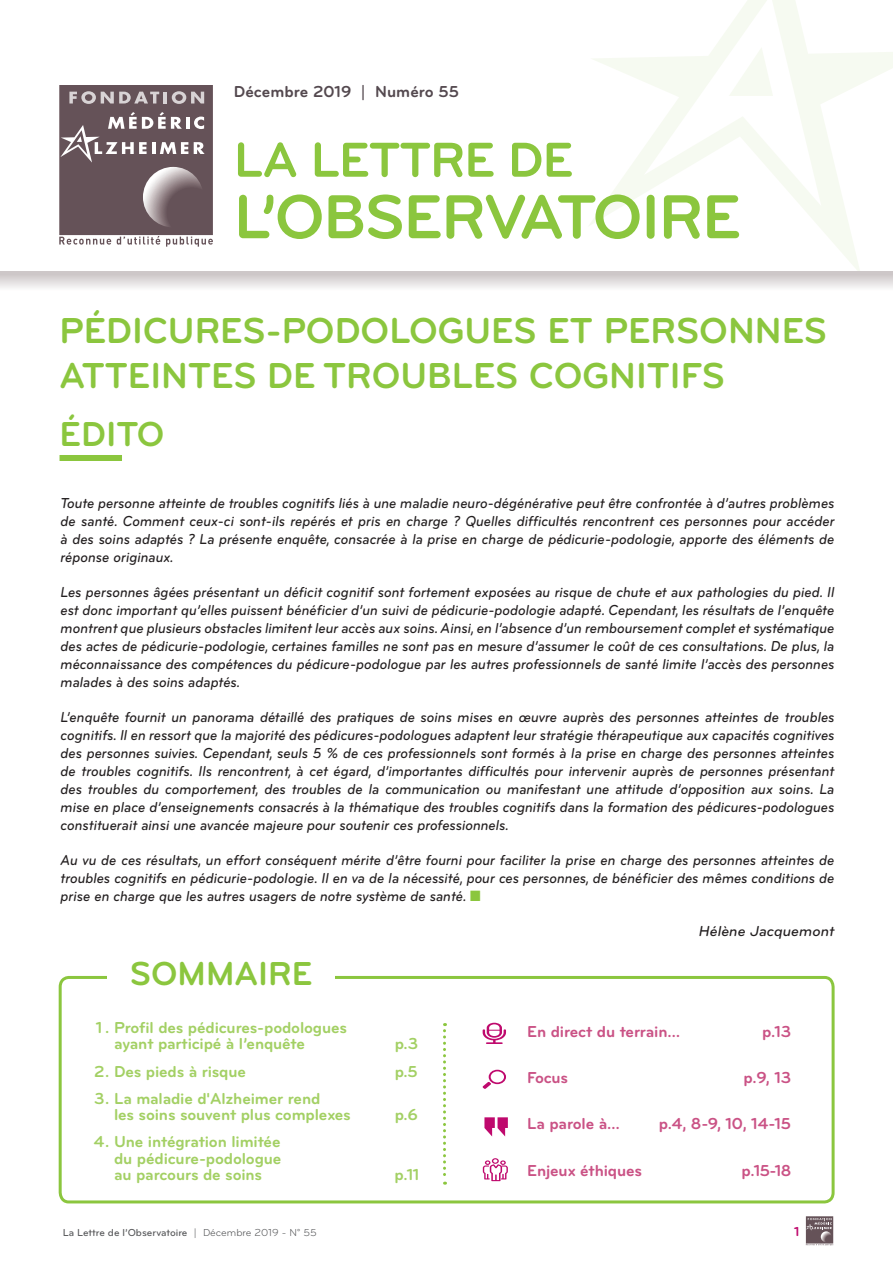
<style>
.page{position:relative;width:893px;height:1263px;background:#fff}
.page>*{position:absolute;margin:0;border:0;box-sizing:border-box;transform-origin:0 0}
.t1{font:700 64.5px "Bryant Pro";letter-spacing:-.02em;color:#8bc63e}
.t2{font:700 51px "Bryant Pro";letter-spacing:-.02em;color:#8bc63e}
.t3{font:37.5px/45px "Bryant Pro Bold Alternate";color:#8bc63e}
.t4{font:700 36px "Bryant Pro";color:#8bc63e}
.t5{font:700 34.5px "Bryant Pro";color:#8bc63e}
.t6{font:700 16.5px/16.5px "Bryant Pro";letter-spacing:-.01em;color:#a3d064}
.t7{font:700 16.5px "Bryant Pro";letter-spacing:-.01em;color:#ca5285}
.t8{font:700 16.5px "Bryant Pro";color:#54494f}
.t9{font:italic 500 15px/18px "Bryant Pro";color:#231f20;text-align:justify;scale:.92 1}
.t10{font:italic 500 15px "Bryant Pro";color:#231f20}
.t11{font:700 13.5px "Bryant Pro";color:#bf096d}
.t12{font:500 10.5px "Bryant Pro";color:#57585a}
.s1{color:#8bc63e}
.s2{font-weight:400}
</style>
<div class="page">
<div style="left:59px;top:976px;width:776px;height:227px;border:3px solid #8bc63e;border-radius:9px"></div>
<svg style="left:589px;top:0;width:304px;height:271px"></svg>
<svg style="left:729px;top:47px;width:44px;height:49px"></svg>
<svg style="left:59px;top:85px;width:154px;height:162px"></svg>
<svg style="left:143px;top:167px;width:60px;height:60px"></svg>
<div style="left:60px;top:455px;width:62px;height:6px;background:#8bc63e"></div>
<svg style="left:0;top:271px;width:893px;height:17px"></svg>
<div style="left:108px;top:959px;width:227px;height:36px;background:#fff"></div>
<svg style="left:443px;top:1023px;width:3px;height:162px"></svg>
<svg style="left:483px;top:1023px;width:23px;height:21px"></svg>
<svg style="left:482px;top:1070px;width:24px;height:19px"></svg>
<svg style="left:483px;top:1158px;width:25px;height:23px"></svg>
<svg style="left:484px;top:1117px;width:24px;height:19px"></svg>
<svg style="left:806px;top:1245px;width:27px;height:1px"></svg>
<svg style="left:806px;top:1216px;width:27px;height:29px"></svg>
<p class="t8" style="left:234px;top:81px;width:227px">Décembre 2019 | Numéro 55</p>
<h2 class="t2" style="left:234px;top:128px;width:341px">LA LETTRE DE</h2>
<h1 class="t1" style="left:234px;top:177px;width:509px">L’OBSERVATOIRE</h1>
<h3 class="t3" style="left:60px;top:308px;width:769px">PÉDICURES-PODOLOGUES ET PERSONNES<br>ATTEINTES DE TROUBLES COGNITIFS</h3>
<h3 class="t4" style="left:60px;top:412px;width:106px">ÉDITO</h3>
<p class="t9" style="left:61px;top:494px;width:843px">Toute personne atteinte de troubles cognitifs liés à une maladie neuro-dégénérative peut être confrontée à d’autres problèmes de santé. Comment ceux-ci sont-ils repérés et pris en charge ? Quelles difficultés rencontrent ces personnes pour accéder à des soins adaptés ? La présente enquête, consacrée à la prise en charge de pédicurie-podologie, apporte des éléments de réponse originaux.</p>
<p class="t9" style="left:61px;top:583px;width:843px">Les personnes âgées présentant un déficit cognitif sont fortement exposées au risque de chute et aux pathologies du pied. Il est donc important qu’elles puissent bénéficier d’un suivi de pédicurie-podologie adapté. Cependant, les résultats de l’enquête montrent que plusieurs obstacles limitent leur accès aux soins. Ainsi, en l’absence d’un remboursement complet et systématique des actes de pédicurie-podologie, certaines familles ne sont pas en mesure d’assumer le coût de ces consultations. De plus, la méconnaissance des compétences du pédicure-podologue par les autres professionnels de santé limite l’accès des personnes malades à des soins adaptés.</p>
<p class="t9" style="left:61px;top:708px;width:843px">L’enquête fournit un panorama détaillé des pratiques de soins mises en œuvre auprès des personnes atteintes de troubles cognitifs. Il en ressort que la majorité des pédicures-podologues adaptent leur stratégie thérapeutique aux capacités cognitives des personnes suivies. Cependant, seuls 5 % de ces professionnels sont formés à la prise en charge des personnes atteintes de troubles cognitifs. Ils rencontrent, à cet égard, d’importantes difficultés pour intervenir auprès de personnes présentant des troubles du comportement, des troubles de la communication ou manifestant une attitude d’opposition aux soins. La mise en place d’enseignements consacrés à la thématique des troubles cognitifs dans la formation des pédicures-podologues constituerait ainsi une avancée majeure pour soutenir ces professionnels.</p>
<p class="t9" style="left:61px;top:851px;width:843px">Au vu de ces résultats, un effort conséquent mérite d’être fourni pour faciliter la prise en charge des personnes atteintes de troubles cognitifs en pédicurie-podologie. Il en va de la nécessité, pour ces personnes, de bénéficier des mêmes conditions de prise en charge que les autres usagers de notre système de santé. <span class="s1">■</span></p>
<p class="t10" style="left:699px;top:922px;width:137px">Hélène Jacquemont</p>
<h3 class="t5" style="left:130px;top:952px;width:184px">SOMMAIRE</h3>
<p class="t6" style="left:114px;top:1019px;width:234px;text-indent:-18px">1 . Profil des pédicures-podologues ayant participé à l’enquête</p>
<p class="t6" style="left:395px;top:1036px;width:25px">p.3</p>
<p class="t6" style="left:94px;top:1063px;width:154px">2. Des pieds à risque</p>
<p class="t6" style="left:395px;top:1063px;width:25px">p.5</p>
<p class="t6" style="left:114px;top:1090px;width:238px;text-indent:-20px">3. La maladie d'Alzheimer rend<br>les soins souvent plus complexes</p>
<p class="t6" style="left:395px;top:1106px;width:25px">p.6</p>
<p class="t6" style="left:114px;top:1134px;width:169px;text-align:justify;text-indent:-20px">4. Une intégration limitée du pédicure-podologue au parcours de soins</p>
<p class="t6" style="left:395px;top:1167px;width:26px">p.11</p>
<p class="t7" style="left:527px;top:1021px;width:154px">En direct du terrain…</p>
<p class="t7" style="left:762px;top:1021px;width:31px">p.13</p>
<p class="t7" style="left:527px;top:1067px;width:42px">Focus</p>
<p class="t7" style="left:744px;top:1067px;width:49px">p.9, 13</p>
<p class="t7" style="left:527px;top:1113px;width:94px">La parole à…</p>
<p class="t7" style="left:659px;top:1113px;width:134px">p.4, 8-9, 10, 14-15</p>
<p class="t7" style="left:527px;top:1160px;width:116px">Enjeux éthiques</p>
<p class="t7" style="left:742px;top:1160px;width:51px">p.15-18</p>
<p class="t12" style="left:63px;top:1226px;width:256px">La Lettre de l’Observatoire <span class="s2">| Décembre 2019 - N° 55</span></p>
<p class="t11" style="left:794px;top:1223px;width:7px">1</p>
</div>
